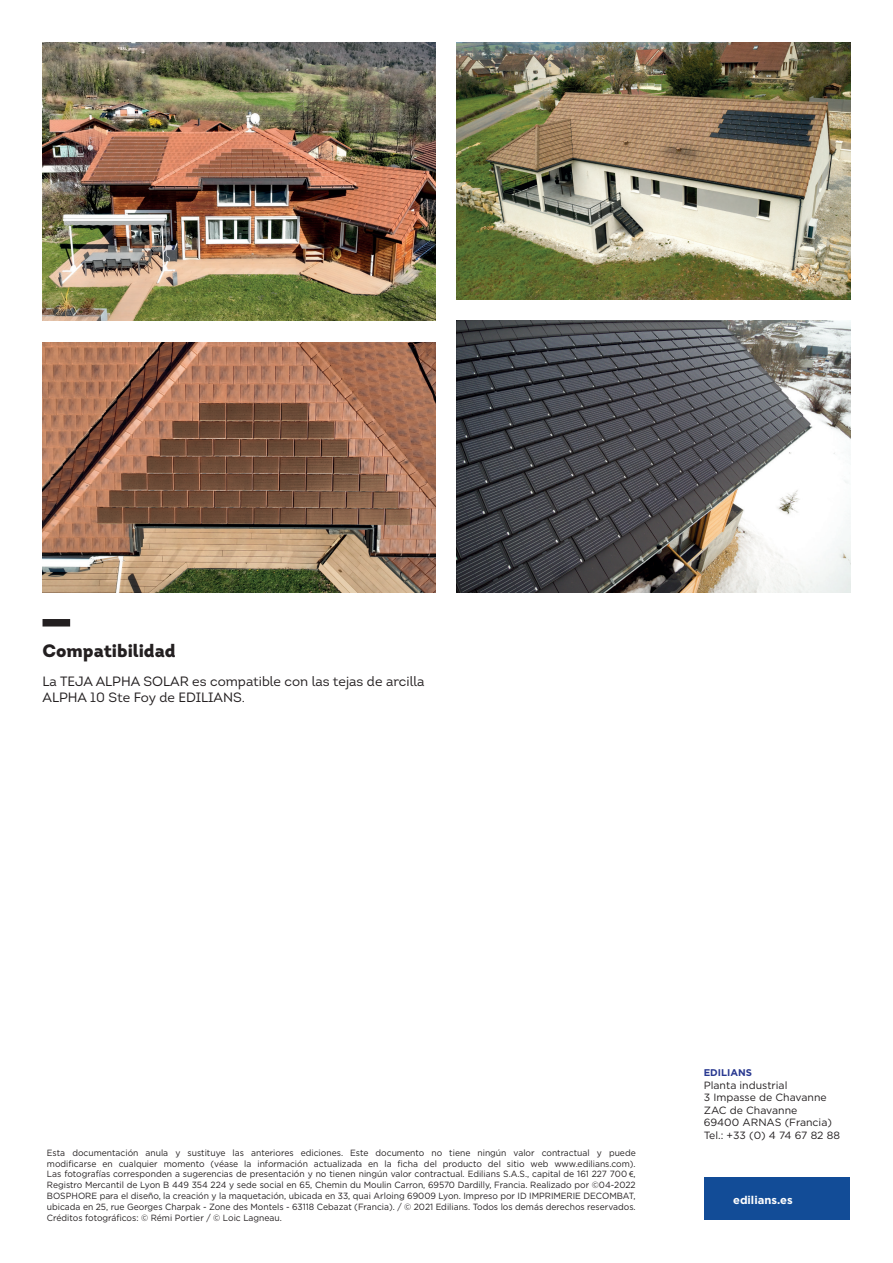
<style>
.page{position:relative;width:893px;height:1263px;background:#fff}
.page>*{position:absolute;margin:0;border:0;box-sizing:border-box;transform-origin:0 0}
.t1{font:900 18px "Intro";color:#231f20}
.t2{font:13.5px/16.2px "Intro";color:#231f20}
.t3{font:700 11.25px "Gotham";color:#fff}
.t4{font:10.5px/12.6px "Gotham";color:#231f20}
.t5{font:700 9.75px "Gotham";color:#283890}
.t6{font:9px/10.8px "Gotham";color:#231f20;text-align:justify;scale:.95 1}
.s1{font-family:"Myriad Pro"}
</style>
<div class="page">
<div style="left:704px;top:1177px;width:145px;height:42px;background:#124c97"></div>
<img style="left:43px;top:43px;width:392px;height:278px">
<img style="left:456px;top:321px;width:394px;height:271px">
<img style="left:456px;top:43px;width:394px;height:256px">
<img style="left:43px;top:342px;width:392px;height:250px">
<div style="left:43px;top:619px;width:27px;height:7px;background:#231f20"></div>
<h1 class="t1" style="left:43px;top:638px;width:135px">Compatibilidad</h1>
<h2 class="t2" style="left:43px;top:673px;width:383px">La TEJA ALPHA SOLAR es compatible con las tejas de arcilla<br>ALPHA 10 Ste Foy de EDILIANS.</h2>
<p class="t6" style="left:47px;top:1147px;width:621px">Esta documentación anula y sustituye las anteriores ediciones. Este documento no tiene ningún valor contractual y puede modificarse en cualquier momento (véase la información actualizada en la ficha del producto del sitio web www.edilians.com).<br>Las fotografías corresponden a sugerencias de presentación y no tienen ningún valor contractual. Edilians S.A.S., capital de 161 227 700 <span class="s1">€</span>, Registro Mercantil de Lyon B 449 354 224 y sede social en 65, Chemin du Moulin Carron, 69570 Dardilly, Francia. Realizado por ©04-2022<br>BOSPHORE para el diseño, la creación y la maquetación, ubicada en 33, quai Arloing 69009 Lyon. Impreso por ID IMPRIMERIE DECOMBAT, ubicada en 25, rue Georges Charpak - Zone des Montels - 63118 Cebazat (Francia). / © 2021 Edilians. Todos los demás derechos reservados.<br>Créditos fotográficos: © Rémi Portier / © Loic Lagneau.</p>
<p class="t5" style="left:704px;top:1066px;width:50px">EDILIANS</p>
<p class="t4" style="left:704px;top:1078px;width:138px">Planta industrial<br>3 Impasse de Chavanne<br>ZAC de Chavanne<br>69400 ARNAS (Francia)<br>Tel.: +33 (0) 4 74 67 82 88</p>
<p class="t3" style="left:733px;top:1192px;width:61px">edilians.es</p>
</div>
